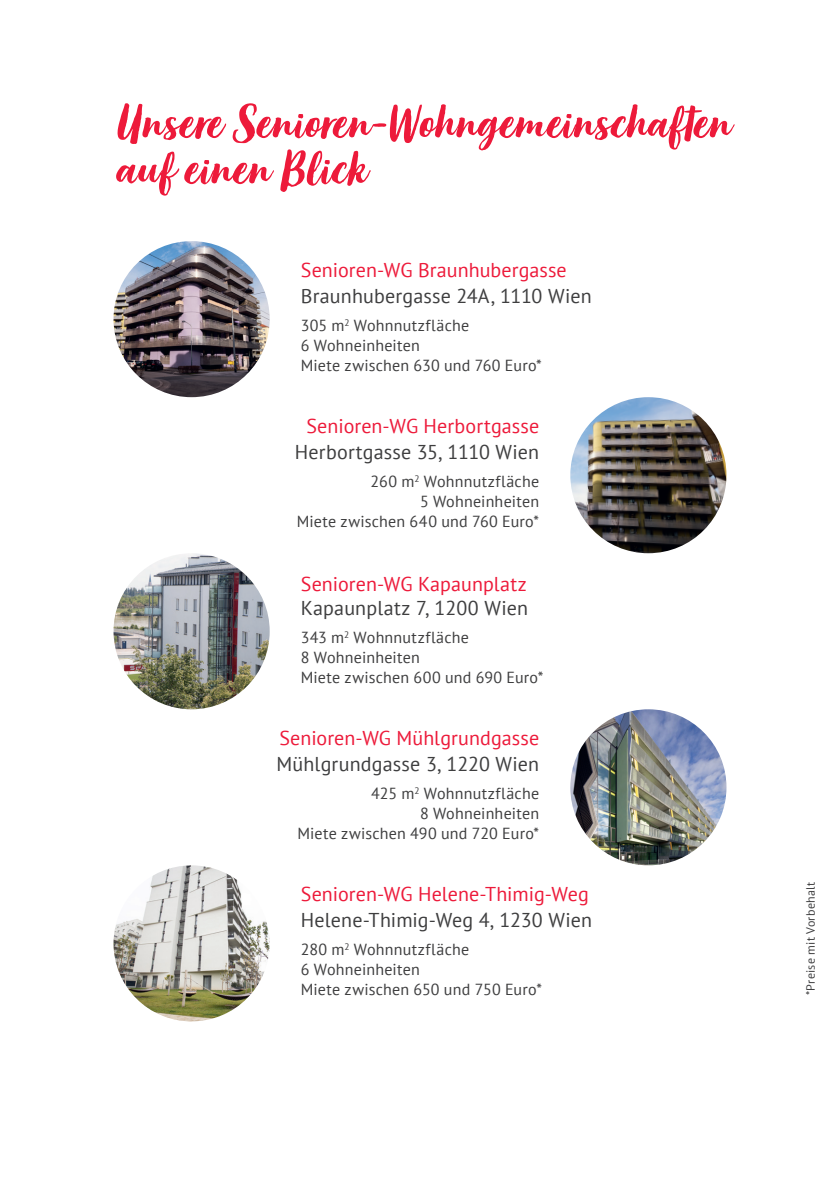
<style>
.page{position:relative;width:840px;height:1191px;background:#fff}
.page>*{position:absolute;margin:0;border:0;box-sizing:border-box;transform-origin:0 0}
.t1{font:italic 50px/46px "Organika Script";letter-spacing:.015em;color:#ed1a3a}
.t2{font:20px "PT Sans";letter-spacing:.005em;color:#ed1a3a}
.t3{font:20px "PT Sans";letter-spacing:.01em;color:#3e3e3f}
.t4{font:16px/20px "PT Sans";letter-spacing:.015em;color:#3e3e3f}
.t5{font:12px "PT Sans";letter-spacing:.025em;color:#3e3e3f}
</style>
<div class="page">
<img style="left:113px;top:241px;width:156px;height:156px;border-radius:78px">
<img style="left:570px;top:397px;width:156px;height:156px;border-radius:78px">
<img style="left:113px;top:553px;width:156px;height:156px;border-radius:78px">
<img style="left:570px;top:709px;width:156px;height:156px;border-radius:78px">
<img style="left:113px;top:865px;width:156px;height:156px;border-radius:78px">
<h1 class="t1" style="left:113px;top:100px;width:615px">Unsere Senioren-Wohngemeinschaften auf einen Blick</h1>
<p class="t2" style="left:300px;top:257px;width:267px">Senioren-WG Braunhubergasse</p>
<p class="t3" style="left:300px;top:283px;width:292px">Braunhubergasse 24A, 1110 Wien</p>
<p class="t4" style="left:300px;top:315px;width:242px">305 m<sup>2</sup> Wohnnutzfläche<br>6 Wohneinheiten<br>Miete zwischen 630 und 760 Euro*</p>
<p class="t2" style="left:306px;top:413px;width:234px">Senioren-WG Herbortgasse</p>
<p class="t3" style="left:294px;top:439px;width:246px">Herbortgasse 35, 1110 Wien</p>
<p class="t4" style="left:297px;top:471px;width:244px;text-align:right">260 m<sup>2</sup> Wohnnutzfläche<br>5 Wohneinheiten<br>Miete zwischen 640 und 760 Euro*</p>
<p class="t2" style="left:300px;top:571px;width:227px">Senioren-WG Kapaunplatz</p>
<p class="t3" style="left:300px;top:595px;width:229px">Kapaunplatz 7, 1200 Wien</p>
<p class="t4" style="left:300px;top:627px;width:244px">343 m<sup>2</sup> Wohnnutzfläche<br>8 Wohneinheiten<br>Miete zwischen 600 und 690 Euro*</p>
<p class="t2" style="left:279px;top:725px;width:261px">Senioren-WG Mühlgrundgasse</p>
<p class="t3" style="left:276px;top:751px;width:264px">Mühlgrundgasse 3, 1220 Wien</p>
<p class="t4" style="left:297px;top:783px;width:243px;text-align:right">425 m<sup>2</sup> Wohnnutzfläche<br>8 Wohneinheiten<br>Miete zwischen 490 und 720 Euro*</p>
<p class="t2" style="left:300px;top:881px;width:289px">Senioren-WG Helene-Thimig-Weg</p>
<p class="t3" style="left:300px;top:907px;width:292px">Helene-Thimig-Weg 4, 1230 Wien</p>
<p class="t4" style="left:300px;top:939px;width:242px">280 m<sup>2</sup> Wohnnutzfläche<br>6 Wohneinheiten<br>Miete zwischen 650 und 750 Euro*</p>
<p class="t5" style="left:802px;top:995px;width:115px;rotate:-90deg">*Preise mit Vorbehalt</p>
</div>
